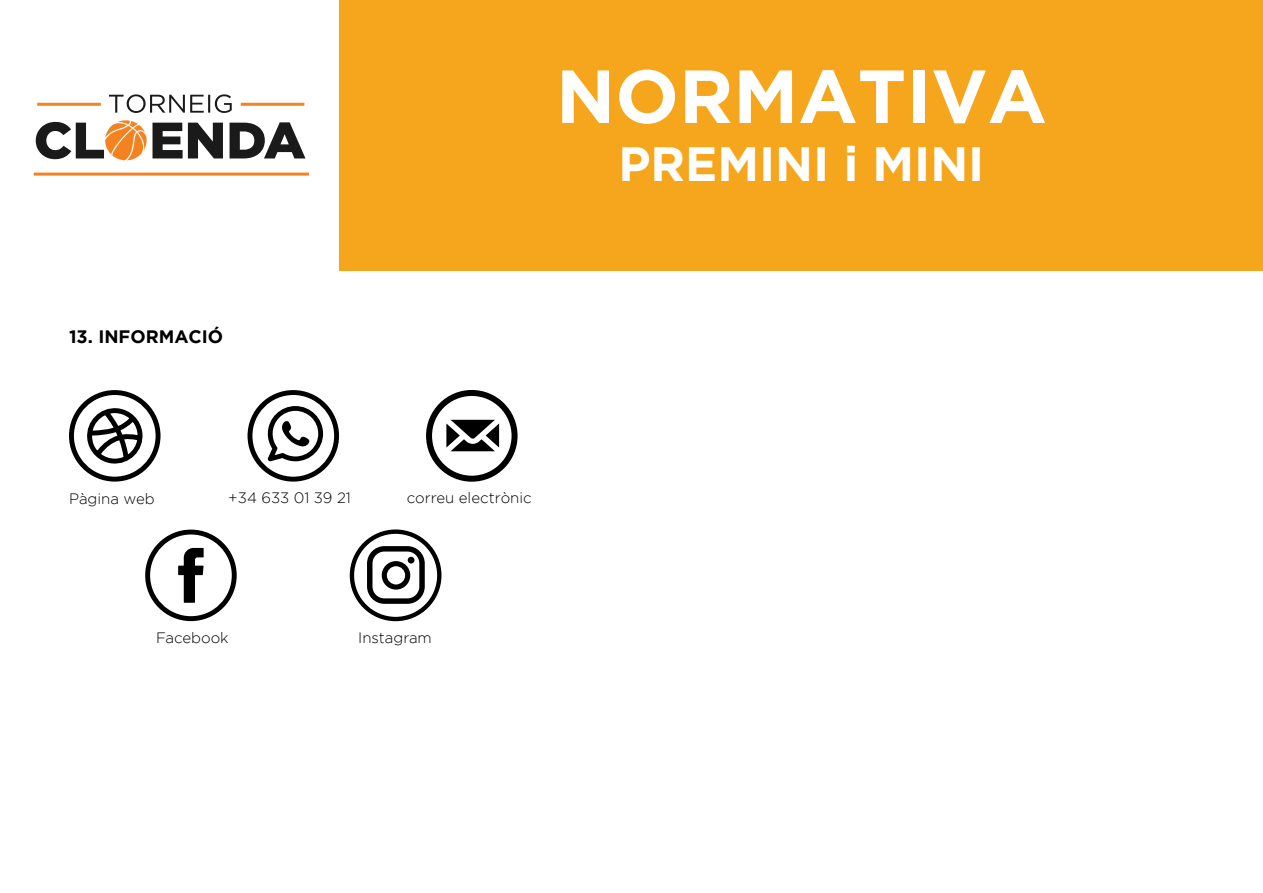
<style>
.page{position:relative;width:1263px;height:893px;background:#fff}
.page>*{position:absolute;margin:0;border:0;box-sizing:border-box;transform-origin:0 0}
.t1{font:700 75px "Gotham";color:#fff}
.t2{font:700 48px "Gotham";color:#fff}
.t3{font:700 18px "Gotham";color:#000}
.t4{font:300 15px "Gotham";color:#000}
</style>
<div class="page">
<svg style="left:109px;top:94px;width:123px;height:19px"></svg>
<svg style="left:36px;top:120px;width:269px;height:40px"></svg>
<hr style="left:241px;top:103px;width:63px;height:3px;background:#f58220">
<hr style="left:37px;top:103px;width:64px;height:3px;background:#f58220">
<hr style="left:34px;top:173px;width:275px;height:3px;background:#f58220">
<div style="left:340px;top:0;width:923px;height:270px;background:#f5a61c"></div>
<svg style="left:69px;top:390px;width:91px;height:92px"></svg>
<svg style="left:248px;top:390px;width:91px;height:92px"></svg>
<div style="left:426px;top:390px;width:92px;height:92px;border:6px solid #000;border-radius:50%"></div>
<div style="left:444px;top:414px;width:58px;height:43px;background:linear-gradient(to right,#fff,#fff)"></div>
<svg style="left:446px;top:420px;width:53px;height:31px"></svg>
<svg style="left:145px;top:530px;width:92px;height:91px"></svg>
<svg style="left:350px;top:529px;width:91px;height:92px"></svg>
<p class="t3" style="left:69px;top:326px;width:156px">13. INFORMACIÓ</p>
<p class="t1" style="left:556px;top:53px;width:492px">NORMATIVA</p>
<p class="t2" style="left:618px;top:136px;width:367px">PREMINI i MINI</p>
<p class="t4" style="left:69px;top:490px;width:87px">Pàgina web</p>
<p class="t4" style="left:228px;top:490px;width:124px">+34 633 01 39 21</p>
<p class="t4" style="left:407px;top:490px;width:126px">correu electrònic</p>
<p class="t4" style="left:156px;top:629px;width:74px">Facebook</p>
<p class="t4" style="left:358px;top:630px;width:75px">Instagram</p>
</div>
